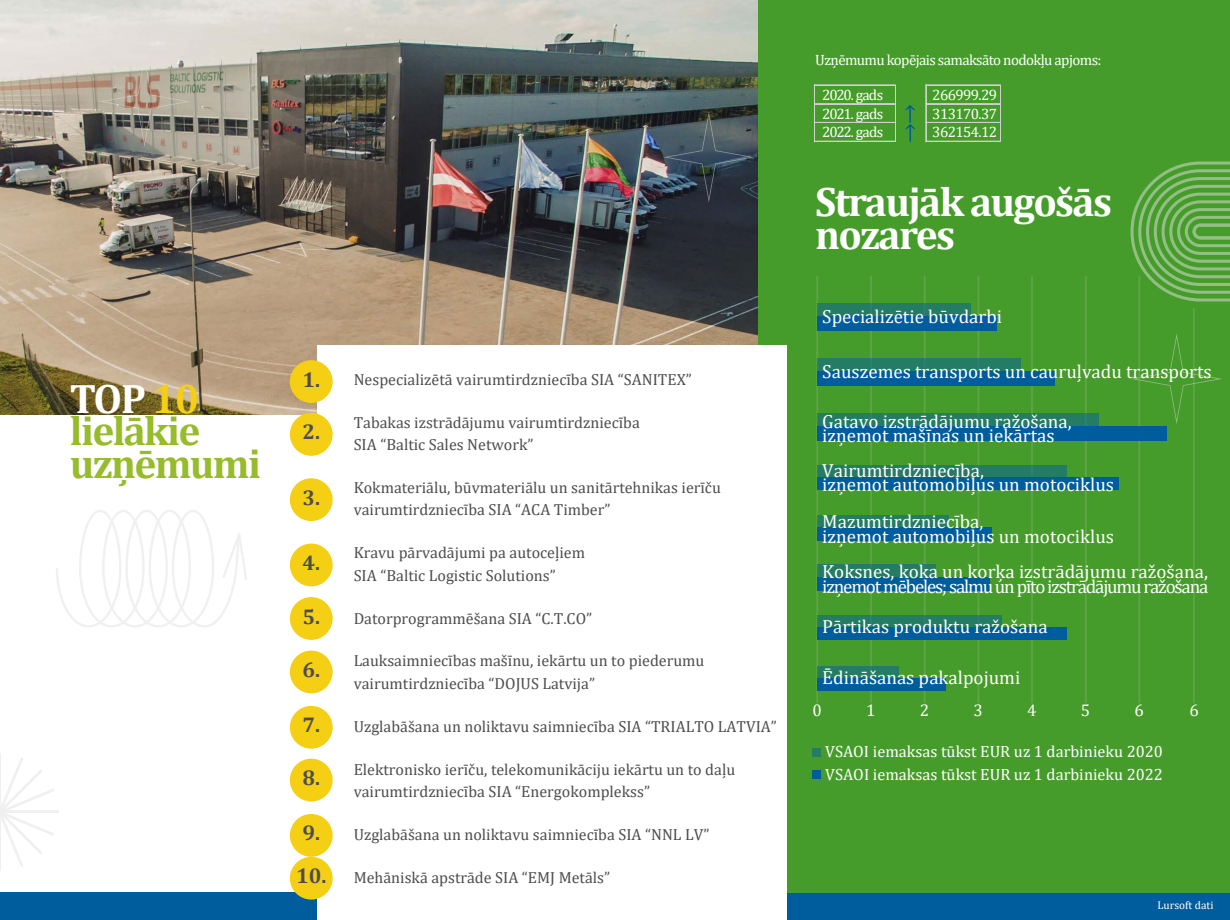
<style>
.page{position:relative;width:1230px;height:920px;background:#fff}
.page>*{position:absolute;margin:0;border:0;box-sizing:border-box;transform-origin:0 0}
.t1{font:700 41.38px/32.5px "Cambria";letter-spacing:-.04em;color:#fff}
.t2{font:700 41.38px/32.5px "Cambria";letter-spacing:-.04em;color:#96bb2b}
.t3{font:700 21.38px "Cambria";color:#4d4d4d}
.t4{font:19px/14.5px "Cambria";color:#fff}
.t5{font:19px/14.5px "Cambria";letter-spacing:-.065em;color:#fff}
.t6{font:16.88px "Cambria";color:#fff}
.t7{font:16.38px "Cambria";color:#fff}
.t8{font:16px/22.5px "Cambria";color:#4d4d4d}
.t9{font:15px/18.8px "Cambria";letter-spacing:-.04em;color:#fff;text-align:justify}
.t10{font:11.25px "Cambria";color:#fff}
.s1{color:#fff}
.s2{color:#f5cf14}
.s3{font-weight:700;font-size:21.38px}
</style>
<div class="page">
<div style="left:0;top:892px;width:1230px;height:28px;background:#005d9d"></div>
<img style="left:0;top:0;width:759px;height:415px">
<div style="left:759px;top:0;width:471px;height:892px;background:#469c2a"></div>
<hr style="left:926px;top:85px;width:1px;height:57px;background:#cfcfcf">
<hr style="left:1000px;top:85px;width:1px;height:57px;background:#cfcfcf">
<hr style="left:926px;top:85px;width:74px;height:1px;background:#cfcfcf">
<hr style="left:926px;top:103px;width:74px;height:1px;background:#cfcfcf">
<hr style="left:926px;top:104px;width:74px;height:1px;background:#cfcfcf">
<hr style="left:926px;top:122px;width:74px;height:1px;background:#cfcfcf">
<hr style="left:926px;top:141px;width:74px;height:1px;background:#cfcfcf">
<hr style="left:814px;top:85px;width:1px;height:57px;background:#cfcfcf">
<hr style="left:895px;top:85px;width:1px;height:57px;background:#cfcfcf">
<hr style="left:814px;top:85px;width:81px;height:1px;background:#cfcfcf">
<hr style="left:814px;top:103px;width:81px;height:1px;background:#cfcfcf">
<hr style="left:814px;top:104px;width:81px;height:1px;background:#cfcfcf">
<hr style="left:814px;top:122px;width:81px;height:1px;background:#cfcfcf">
<hr style="left:814px;top:141px;width:81px;height:1px;background:#cfcfcf">
<svg style="left:905px;top:105px;width:10px;height:37px"></svg>
<svg style="left:56px;top:510px;width:191px;height:117px"></svg>
<svg style="left:1131px;top:162px;width:99px;height:140px"></svg>
<svg style="left:1132px;top:334px;width:90px;height:90px"></svg>
<svg style="left:663px;top:112px;width:91px;height:91px"></svg>
<svg style="left:99px;top:56px;width:91px;height:91px"></svg>
<hr style="left:0;top:753px;width:1px;height:118px;background:#e1e1e1">
<hr style="left:0;top:811px;width:59px;height:2px;background:#e1e1e1">
<svg style="left:0;top:757px;width:55px;height:110px"></svg>
<div style="left:318px;top:345px;width:470px;height:575px;background:#fff"></div>
<div style="left:290px;top:857px;width:43px;height:43px;background:#f5cf14;border-radius:50%"></div>
<div style="left:290px;top:814px;width:43px;height:43px;background:#f5cf14;border-radius:50%"></div>
<div style="left:290px;top:759px;width:43px;height:42px;background:#f5cf14;border-radius:50%"></div>
<div style="left:290px;top:706px;width:43px;height:43px;background:#f5cf14;border-radius:50%"></div>
<div style="left:290px;top:651px;width:43px;height:42px;background:#f5cf14;border-radius:50%"></div>
<div style="left:290px;top:597px;width:43px;height:43px;background:#f5cf14;border-radius:50%"></div>
<div style="left:290px;top:544px;width:43px;height:42px;background:#f5cf14;border-radius:50%"></div>
<div style="left:290px;top:478px;width:43px;height:43px;background:#f5cf14;border-radius:50%"></div>
<div style="left:290px;top:413px;width:43px;height:43px;background:#f5cf14;border-radius:50%"></div>
<div style="left:290px;top:360px;width:43px;height:43px;background:#f5cf14;border-radius:50%"></div>
<hr style="left:1138px;top:276px;width:2px;height:427px;background:#c7c7c7">
<hr style="left:1085px;top:276px;width:2px;height:427px;background:#c7c7c7">
<hr style="left:1031px;top:276px;width:2px;height:427px;background:#c7c7c7">
<hr style="left:978px;top:276px;width:1px;height:427px;background:#c7c7c7">
<hr style="left:924px;top:276px;width:2px;height:427px;background:#c7c7c7">
<hr style="left:870px;top:276px;width:2px;height:427px;background:#c7c7c7">
<hr style="left:1193px;top:308px;width:2px;height:395px;background:#c7c7c7">
<hr style="left:816px;top:276px;width:2px;height:427px;background:#c7c7c7">
<div style="left:818px;top:679px;width:128px;height:12px;background:#005d9d"></div>
<div style="left:818px;top:666px;width:81px;height:13px;background:#237c63"></div>
<div style="left:818px;top:628px;width:250px;height:12px;background:#005d9d"></div>
<div style="left:818px;top:615px;width:184px;height:13px;background:#237c63"></div>
<div style="left:818px;top:578px;width:172px;height:13px;background:#005d9d"></div>
<div style="left:818px;top:564px;width:118px;height:14px;background:#237c63"></div>
<div style="left:818px;top:528px;width:174px;height:13px;background:#005d9d"></div>
<div style="left:818px;top:515px;width:131px;height:13px;background:#237c63"></div>
<div style="left:818px;top:478px;width:301px;height:12px;background:#005d9d"></div>
<div style="left:818px;top:465px;width:250px;height:13px;background:#237c63"></div>
<div style="left:818px;top:426px;width:350px;height:15px;background:#005d9d"></div>
<div style="left:818px;top:414px;width:281px;height:12px;background:#237c63"></div>
<div style="left:818px;top:371px;width:237px;height:15px;background:#005d9d"></div>
<div style="left:818px;top:359px;width:203px;height:12px;background:#237c63"></div>
<div style="left:818px;top:316px;width:180px;height:15px;background:#005d9d"></div>
<div style="left:818px;top:304px;width:153px;height:12px;background:#237c63"></div>
<div style="left:812px;top:770px;width:9px;height:9px;background:#005d9d"></div>
<div style="left:813px;top:748px;width:8px;height:9px;background:#237c63"></div>
<h1 class="t2" style="left:70px;top:381px;width:193px"><span class="s1">TOP</span> <span class="s2">10 </span>lielākie uzņēmumi</h1>
<h2 class="t3" style="left:303px;top:364px;width:19px">1.</h2>
<p class="t8" style="left:354px;top:368px;width:340px">Nespecializētā vairumtirdzniecība SIA “SANITEX”</p>
<p class="t8" style="left:354px;top:411px;width:288px">Tabakas izstrādājumu vairumtirdzniecība<br>SIA “Baltic Sales Network”</p>
<p class="t8" style="left:354px;top:476px;width:369px">Kokmateriālu, būvmateriālu un sanitārtehnikas ierīču vairumtirdzniecība SIA “ACA Timber”</p>
<p class="t8" style="left:354px;top:542px;width:233px">Kravu pārvadājumi pa autoceļiem<br>SIA “Baltic Logistic Solutions”</p>
<p class="t8" style="left:354px;top:607px;width:240px">Datorprogrammēšana SIA “C.T.CO”</p>
<p class="t8" style="left:354px;top:650px;width:352px">Lauksaimniecības mašīnu, iekārtu un to piederumu vairumtirdzniecība “DOJUS Latvija”</p>
<p class="t8" style="left:354px;top:715px;width:425px">Uzglabāšana un noliktavu saimniecība SIA “TRIALTO LATVIA”</p>
<p class="t8" style="left:354px;top:758px;width:383px">Elektronisko ierīču, telekomunikāciju iekārtu un to daļu vairumtirdzniecība SIA “Energokomplekss”</p>
<p class="t8" style="left:354px;top:823px;width:357px">Uzglabāšana un noliktavu saimniecība SIA “NNL LV”</p>
<p class="t8" style="left:296px;top:866px;width:315px"><span class="s3">10.</span> Mehāniskā apstrāde SIA “EMJ Metāls”</p>
<h2 class="t3" style="left:303px;top:417px;width:19px">2.</h2>
<h2 class="t3" style="left:303px;top:482px;width:19px">3.</h2>
<h2 class="t3" style="left:303px;top:548px;width:19px">4.</h2>
<h2 class="t3" style="left:303px;top:601px;width:19px">5.</h2>
<h2 class="t3" style="left:303px;top:655px;width:19px">6.</h2>
<h2 class="t3" style="left:303px;top:710px;width:19px">7.</h2>
<h2 class="t3" style="left:303px;top:763px;width:19px">8.</h2>
<h2 class="t3" style="left:303px;top:818px;width:19px">9.</h2>
<p class="t9" style="left:815px;top:50px;width:288px">Uzņēmumu kopējais samaksāto nodokļu apjoms:</p>
<p class="t9" style="left:932px;top:85px;width:66px">266999.29<br>313170.37<br>362154.12</p>
<p class="t9" style="left:822px;top:85px;width:63px">2020. gads 2021. gads 2022. gads</p>
<h1 class="t1" style="left:815px;top:185px;width:298px">Straujāk augošās nozares</h1>
<p class="t4" style="left:822px;top:309px;width:181px">Specializētie būvdarbi</p>
<p class="t4" style="left:822px;top:364px;width:391px">Sauszemes transports un cauruļvadu transports</p>
<p class="t4" style="left:822px;top:414px;width:251px">Gatavo izstrādājumu ražošana, izņemot mašīnas un iekārtas</p>
<p class="t4" style="left:822px;top:463px;width:293px">Vairumtirdzniecība,<br>izņemot automobiļus un motociklus</p>
<p class="t4" style="left:822px;top:514px;width:293px">Mazumtirdzniecība,<br>izņemot automobiļus un motociklus</p>
<p class="t5" style="left:822px;top:564px;width:388px">Koksnes, koka un korķa izstrādājumu ražošana, izņemot mēbeles; salmu un pīto izstrādājumu ražošana</p>
<p class="t4" style="left:822px;top:620px;width:227px">Pārtikas produktu ražošana</p>
<p class="t4" style="left:822px;top:670px;width:200px">Ēdināšanas pakalpojumi</p>
<p class="t6" style="left:812px;top:701px;width:11px">0</p>
<p class="t6" style="left:866px;top:701px;width:11px">1</p>
<p class="t6" style="left:920px;top:701px;width:11px">2</p>
<p class="t6" style="left:974px;top:701px;width:11px">3</p>
<p class="t6" style="left:1027px;top:701px;width:11px">4</p>
<p class="t6" style="left:1081px;top:701px;width:11px">5</p>
<p class="t6" style="left:1135px;top:701px;width:11px">6</p>
<p class="t6" style="left:1190px;top:701px;width:11px">6</p>
<p class="t7" style="left:825px;top:742px;width:339px">VSAOI iemaksas tūkst EUR uz 1 darbinieku 2020</p>
<p class="t7" style="left:825px;top:764px;width:339px">VSAOI iemaksas tūkst EUR uz 1 darbinieku 2022</p>
<p class="t10" style="left:1157px;top:899px;width:58px">Lursoft dati</p>
</div>
